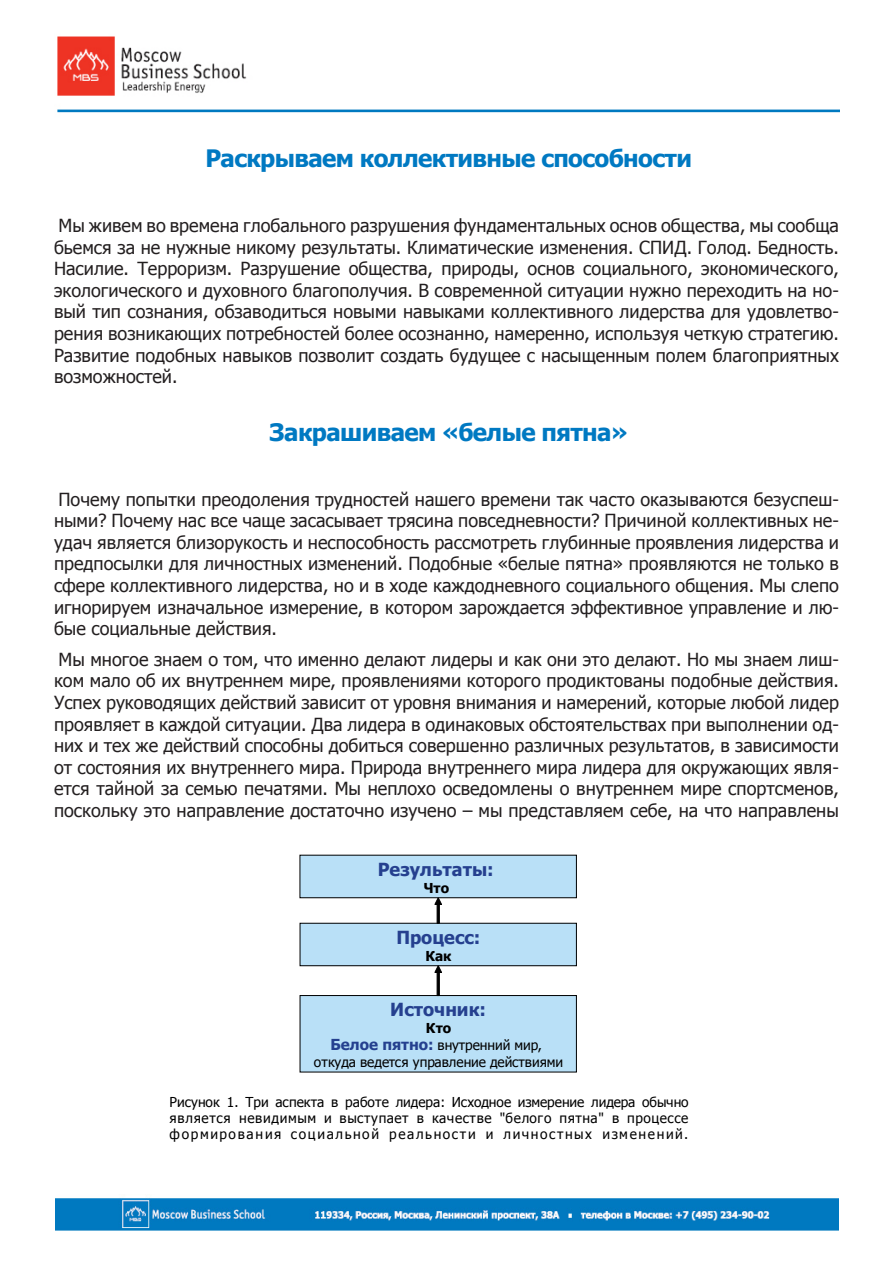
<style>
.page{position:relative;width:893px;height:1263px;background:#fff}
.page>*{position:absolute;margin:0;border:0;box-sizing:border-box;transform-origin:0 0}
.заглавие_большое{font:700 24px "Tahoma";letter-spacing:-.025em;color:#0079c2}
.текст{font:18px/21.6px "Tahoma";color:#231f20;text-align:justify}
.t1{font:700 18px "Tahoma";letter-spacing:.005em;color:#25408f}
.t2{font:13.65px/16.2px "Tahoma";letter-spacing:.055em;color:#000;text-align:justify}
.t3{font:13.65px/17.1px "Tahoma";letter-spacing:-.005em;color:#000;text-align:center}
.t4{font:700 13.65px "Tahoma";color:#000}
.s1{font-weight:700}
.s2{font-weight:700;font-size:15.15px;color:#25408f}
</style>
<div class="page">
<img style="left:57px;top:36px;width:783px;height:77px">
<img style="left:55px;top:1198px;width:783px;height:33px">
<div style="left:300px;top:855px;width:276px;height:43px;background:#b9e0f7"></div>
<div style="left:300px;top:923px;width:276px;height:43px;background:#b9e0f7"></div>
<div style="left:300px;top:923px;width:277px;height:43px;border:1px solid #000"></div>
<div style="left:300px;top:995px;width:276px;height:77px;background:#b9e0f7"></div>
<div style="left:300px;top:995px;width:277px;height:77px;border:1px solid #000"></div>
<svg style="left:434px;top:897px;width:8px;height:26px"></svg>
<svg style="left:434px;top:965px;width:8px;height:31px"></svg>
<p class="заглавие_большое" style="left:205px;top:142px;width:488px">Раскрываем коллективные способности</p>
<p class="текст" style="left:54px;top:214px;width:786px">Мы живем во времена глобального разрушения фундаментальных основ общества, мы сообща бьемся за не нужные никому результаты. Климатические изменения. СПИД. Голод. Бедность.<br>Насилие. Терроризм. Разрушение общества, природы, основ социального, экономического, экологического и духовного благополучия. В современной ситуации нужно переходить на но&shy;вый тип сознания, обзаводиться новыми навыками коллективного лидерства для удовлетво&shy;рения возникающих потребностей более осознанно, намеренно, используя четкую стратегию.<br>Развитие подобных навыков позволит создать будущее с насыщенным полем благоприятных возможностей.</p>
<p class="заглавие_большое" style="left:270px;top:415px;width:360px">Закрашиваем «белые пятна»</p>
<p class="текст" style="left:54px;top:487px;width:786px">Почему попытки преодоления трудностей нашего времени так часто оказываются безуспеш&shy;ными? Почему нас все чаще засасывает трясина повседневности? Причиной коллективных не&shy;удач является близорукость и неспособность рассмотреть глубинные проявления лидерства и предпосылки для личностных изменений. Подобные «белые пятна» проявляются не только в сфере коллективного лидерства, но и в ходе каждодневного социального общения. Мы слепо игнорируем изначальное измерение, в котором зарождается эффективное управление и лю&shy;бые социальные действия.</p>
<p class="текст" style="left:54px;top:648px;width:786px">Мы многое знаем о том, что именно делают лидеры и как они это делают. Но мы знаем лиш&shy;ком мало об их внутреннем мире, проявлениями которого продиктованы подобные действия.<br>Успех руководящих действий зависит от уровня внимания и намерений, которые любой лидер проявляет в каждой ситуации. Два лидера в одинаковых обстоятельствах при выполнении од&shy;них и тех же действий способны добиться совершенно различных результатов, в зависимости от состояния их внутреннего мира. Природа внутреннего мира лидера для окружающих явля&shy;ется тайной за семью печатями. Мы неплохо осведомлены о внутреннем мире спортсменов, поскольку это направление достаточно изучено – мы представляем себе, на что направлены</p>
<p class="t1" style="left:378px;top:857px;width:117px">Результаты:</p>
<p class="t4" style="left:424px;top:878px;width:27px">Что</p>
<p class="t1" style="left:396px;top:925px;width:85px">Процесс:</p>
<p class="t4" style="left:426px;top:946px;width:27px">Как</p>
<p class="t1" style="left:390px;top:997px;width:97px">Источник:</p>
<p class="t3" style="left:314px;top:1018px;width:251px"><span class="s1">Кто<br></span><span class="s2">Белое пятно:</span> внутренний мир, откуда ведется управление действиями</p>
<p class="t2" style="left:170px;top:1093px;width:521px">Рисунок 1. Три аспекта в работе лидера: Исходное измерение лидера обычно является невидимым и выступает в качестве "белого пятна" в процессе формирования социальной реальности и личностных изменений.</p>
</div>
